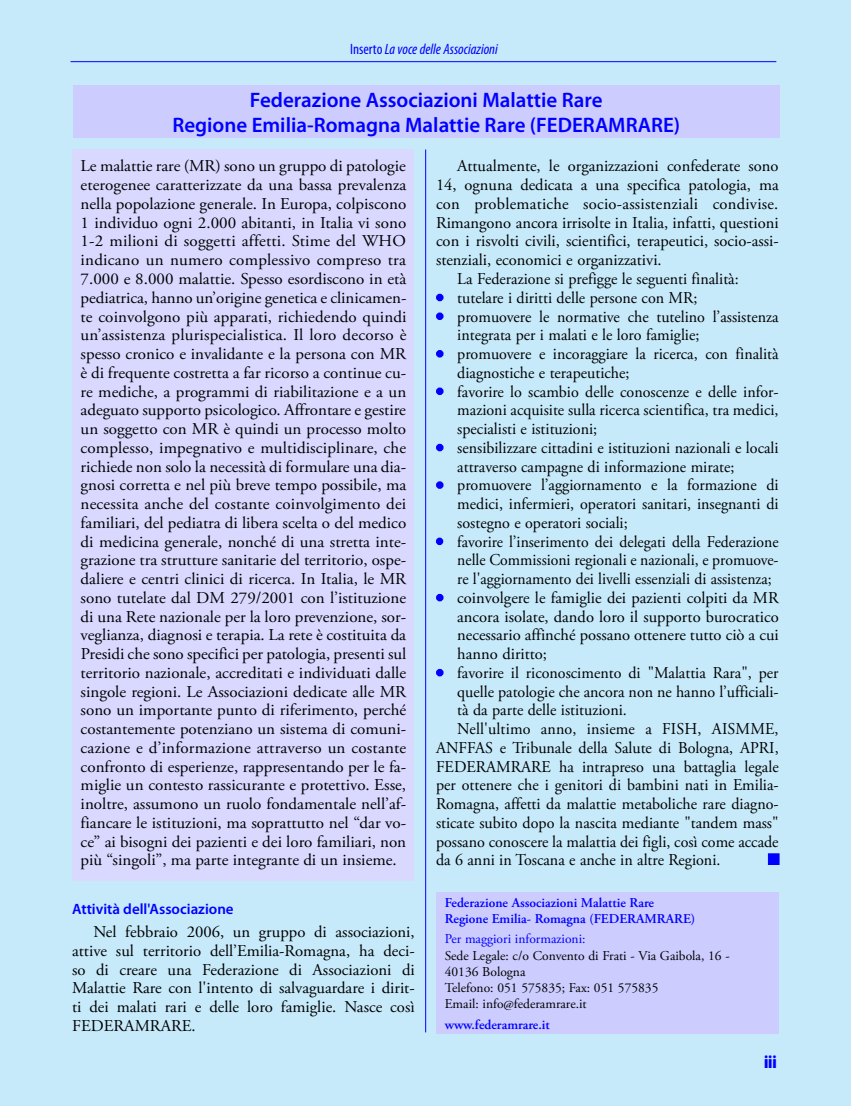
<style>
.page{position:relative;width:851px;height:1106px;background:#fff}
.page>*{position:absolute;margin:0;border:0;box-sizing:border-box;transform-origin:0 0}
.t1{font:600 21px/25.2px "Myriad Pro";color:#00f;text-align:center}
.t2{font:900 condensed 18px "Myriad Pro";color:#00f}
.t3{font:16.5px/18.8px "Adobe Garamond Pro";color:#000;text-align:justify}
.t4{font:16.5px/18.8px "Adobe Garamond Pro";color:#000;text-align:justify;scale:.95 1}
.t5{font:italic condensed 15px "Myriad Pro";color:#00f}
.t6{font:600 15px "Myriad Pro";color:#00f}
.t7{font:13.5px/16.2px "Adobe Garamond Pro";color:#000}
.t8{font:600 13.5px/16.2px "Adobe Garamond Pro";color:#00f}
.t9{font:13.5px "Adobe Garamond Pro";color:#00f}
.s1{font-style:normal}
.s2{color:#00f}
</style>
<div class="page">
<div style="left:1px;top:0;width:849px;height:1106px;background:#c7eafb"></div>
<hr style="left:425px;top:149px;width:1px;height:883px;background:#00f">
<div style="left:768px;top:853px;width:11px;height:11px;background:#00f;border:1px solid #00f"></div>
<div style="left:436px;top:891px;width:342px;height:142px;background:#ccf"></div>
<hr style="left:71px;top:61px;width:705px;height:1px;background:#00f">
<div style="left:73px;top:86px;width:706px;height:52px;background:#ccf"></div>
<div style="left:72px;top:149px;width:341px;height:732px;background:#d9d9ff"></div>
<div style="left:436px;top:294px;width:7px;height:7px;border:3px solid #00f;border-radius:50%"></div>
<div style="left:436px;top:312px;width:7px;height:8px;border:3px solid #00f;border-radius:50%"></div>
<div style="left:436px;top:350px;width:7px;height:7px;border:3px solid #00f;border-radius:50%"></div>
<div style="left:436px;top:387px;width:7px;height:8px;border:3px solid #00f;border-radius:50%"></div>
<div style="left:436px;top:444px;width:7px;height:7px;border:3px solid #00f;border-radius:50%"></div>
<div style="left:436px;top:481px;width:7px;height:8px;border:3px solid #00f;border-radius:50%"></div>
<div style="left:436px;top:537px;width:7px;height:8px;border:3px solid #00f;border-radius:50%"></div>
<div style="left:436px;top:594px;width:7px;height:7px;border:3px solid #00f;border-radius:50%"></div>
<div style="left:436px;top:669px;width:7px;height:7px;border:3px solid #00f;border-radius:50%"></div>
<p class="t5" style="left:350px;top:40px;width:149px"><span class="s1">Inserto</span> La voce delle Associazioni</p>
<p class="t1" style="left:172px;top:87px;width:509px">Federazione Associazioni Malattie Rare<br>Regione Emilia-Romagna Malattie Rare (FEDERAMRARE)</p>
<p class="t3" style="left:81px;top:157px;width:327px">Le malattie rare (MR) sono un gruppo di patologie eterogenee caratterizzate da una bassa prevalenza nella popolazione generale. In Europa, colpiscono 1 individuo ogni 2.000 abitanti, in Italia vi sono 1-2 milioni di soggetti affetti. Stime del WHO indicano un numero complessivo compreso tra 7.000 e 8.000 malattie. Spesso esordiscono in età pediatrica, hanno un’origine genetica e clinicamen&shy;te coinvolgono più apparati, richiedendo quindi un’assistenza plurispecialistica. Il loro decorso è spesso cronico e invalidante e la persona con MR è di frequente costretta a far ricorso a continue cu&shy;re mediche, a programmi di riabilitazione e a un adeguato supporto psicologico. Affrontare e gestire un soggetto con MR è quindi un processo molto complesso, impegnativo e multidisciplinare, che richiede non solo la necessità di formulare una dia&shy;gnosi corretta e nel più breve tempo possibile, ma necessita anche del costante coinvolgimento dei familiari, del pediatra di libera scelta o del medico di medicina generale, nonché di una stretta inte&shy;grazione tra strutture sanitarie del territorio, ospe&shy;daliere e centri clinici di ricerca. In Italia, le MR sono tutelate dal DM 279/2001 con l’istituzione di una Rete nazionale per la loro prevenzione, sor&shy;veglianza, diagnosi e terapia. La rete è costituita da presidi che sono specifici per patologia, presenti sul territorio nazionale, accreditati e individuati dalle singole regioni. Le Associazioni dedicate alle MR sono un importante punto di riferimento, perché costantemente potenziano un sistema di comuni&shy;cazione e d’informazione attraverso un costante confronto di esperienze, rappresentando per le fa&shy;miglie un contesto rassicurante e protettivo. Esse, inoltre, assumono un ruolo fondamentale nell’af&shy;fiancare le istituzioni, ma soprattutto nel “dar vo&shy;ce” ai bisogni dei pazienti e dei loro familiari, non più “singoli”, ma parte integrante di un insieme.</p>
<p class="t6" style="left:72px;top:899px;width:163px">Attività dell'Associazione</p>
<p class="t3" style="left:72px;top:923px;width:344px;text-indent:21px">Nel febbraio 2006, un gruppo di associazioni, attive sul territorio dell’Emilia-Romagna, ha deci&shy;so di creare una Federazione di Associazioni di Malattie Rare con l'intento di salvaguardare i dirit&shy;ti dei malati rari e delle loro famiglie. Nasce così FEDERAMRARE.</p>
<p class="t3" style="left:457px;top:157px;width:323px">Attualmente, le organizzazioni confederate sono</p>
<p class="t3" style="left:436px;top:176px;width:344px">14, ognuna dedicata a una specifica patologia, ma</p>
<p class="t3" style="left:436px;top:195px;width:344px">con problematiche socio-assistenziali condivise.</p>
<p class="t3" style="left:436px;top:214px;width:344px">Rimangono ancora irrisolte in Italia, infatti, questioni</p>
<p class="t3" style="left:436px;top:232px;width:344px">con i risvolti civili, scientifici, terapeutici, socio-assi-</p>
<p class="t3" style="left:436px;top:251px;width:227px">stenziali, economici e organizzativi.</p>
<p class="t3" style="left:457px;top:270px;width:283px">La Federazione si prefigge le seguenti finalità:</p>
<p class="t3" style="left:436px;top:289px;width:263px"><span class="s2">•</span> tutelare i diritti delle persone con MR;</p>
<p class="t3" style="left:457px;top:307px;width:323px;text-indent:-21px"><span class="s2">•</span> promuovere le normative che tutelino l’assistenza integrata per i malati e le loro famiglie;</p>
<p class="t3" style="left:457px;top:345px;width:323px;text-indent:-21px"><span class="s2">•</span> promuovere e incoraggiare la ricerca, con finalità diagnostiche e terapeutiche;</p>
<p class="t3" style="left:457px;top:382px;width:323px;text-indent:-21px"><span class="s2">•</span> favorire lo scambio delle conoscenze e delle infor&shy;mazioni acquisite sulla ricerca scientifica, tra medici, specialisti e istituzioni;</p>
<p class="t3" style="left:457px;top:439px;width:323px;text-indent:-21px"><span class="s2">•</span> sensibilizzare cittadini e istituzioni nazionali e locali attraverso campagne di informazione mirate;</p>
<p class="t3" style="left:457px;top:476px;width:323px;text-indent:-21px"><span class="s2">•</span> promuovere l’aggiornamento e la formazione di medici, infermieri, operatori sanitari, insegnanti di sostegno e operatori sociali;</p>
<p class="t4" style="left:457px;top:532px;width:340px;text-indent:-21px"><span class="s2">•</span> favorire l’inserimento dei delegati della Federazione nelle Commissioni regionali e nazionali, e promuove&shy;re l'aggiornamento dei livelli essenziali di assistenza;</p>
<p class="t3" style="left:457px;top:589px;width:323px;text-indent:-21px"><span class="s2">•</span> coinvolgere le famiglie dei pazienti colpiti da MR ancora isolate, dando loro il supporto burocratico necessario affinché possano ottenere tutto ciò a cui hanno diritto;</p>
<p class="t3" style="left:436px;top:664px;width:344px"><span class="s2">•</span> favorire il riconoscimento di "Malattia Rara", per</p>
<p class="t3" style="left:457px;top:682px;width:323px">quelle patologie che ancora non ne hanno l’ufficiali-</p>
<p class="t3" style="left:457px;top:701px;width:171px">tà da parte delle istituzioni.</p>
<p class="t3" style="left:457px;top:720px;width:323px">Nell'ultimo anno, insieme a FISH, AISMME,</p>
<p class="t3" style="left:436px;top:739px;width:344px">ANFFAS e Tribunale della Salute di Bologna, APRI,</p>
<p class="t3" style="left:436px;top:757px;width:344px">FEDERAMRARE ha intrapreso una battaglia legale</p>
<p class="t3" style="left:436px;top:776px;width:344px">per ottenere che i genitori di bambini nati in Emilia-</p>
<p class="t3" style="left:436px;top:795px;width:344px">Romagna, affetti da malattie metaboliche rare diagno-</p>
<p class="t3" style="left:436px;top:814px;width:344px">sticate subito dopo la nascita mediante "tandem mass"</p>
<p class="t3" style="left:436px;top:832px;width:344px">possano conoscere la malattia dei figli, così come accade</p>
<p class="t3" style="left:436px;top:851px;width:286px">da 6 anni in Toscana e anche in altre Regioni.</p>
<p class="t8" style="left:444px;top:894px;width:252px">Federazione Associazioni Malattie Rare<br>Regione Emilia- Romagna (FEDERAMRARE)</p>
<p class="t9" style="left:444px;top:931px;width:142px">Per maggiori informazioni:</p>
<p class="t7" style="left:444px;top:947px;width:286px">Sede Legale: c/o Convento di Frati - Via Gaibola, 16 - 40136 Bologna<br>Telefono: 051 575835; Fax: 051 575835<br>Email: info@federamrare.it</p>
<p class="t8" style="left:444px;top:1016px;width:107px">www.federamrare.it</p>
<p class="t2" style="left:763px;top:1050px;width:14px">iii</p>
</div>
